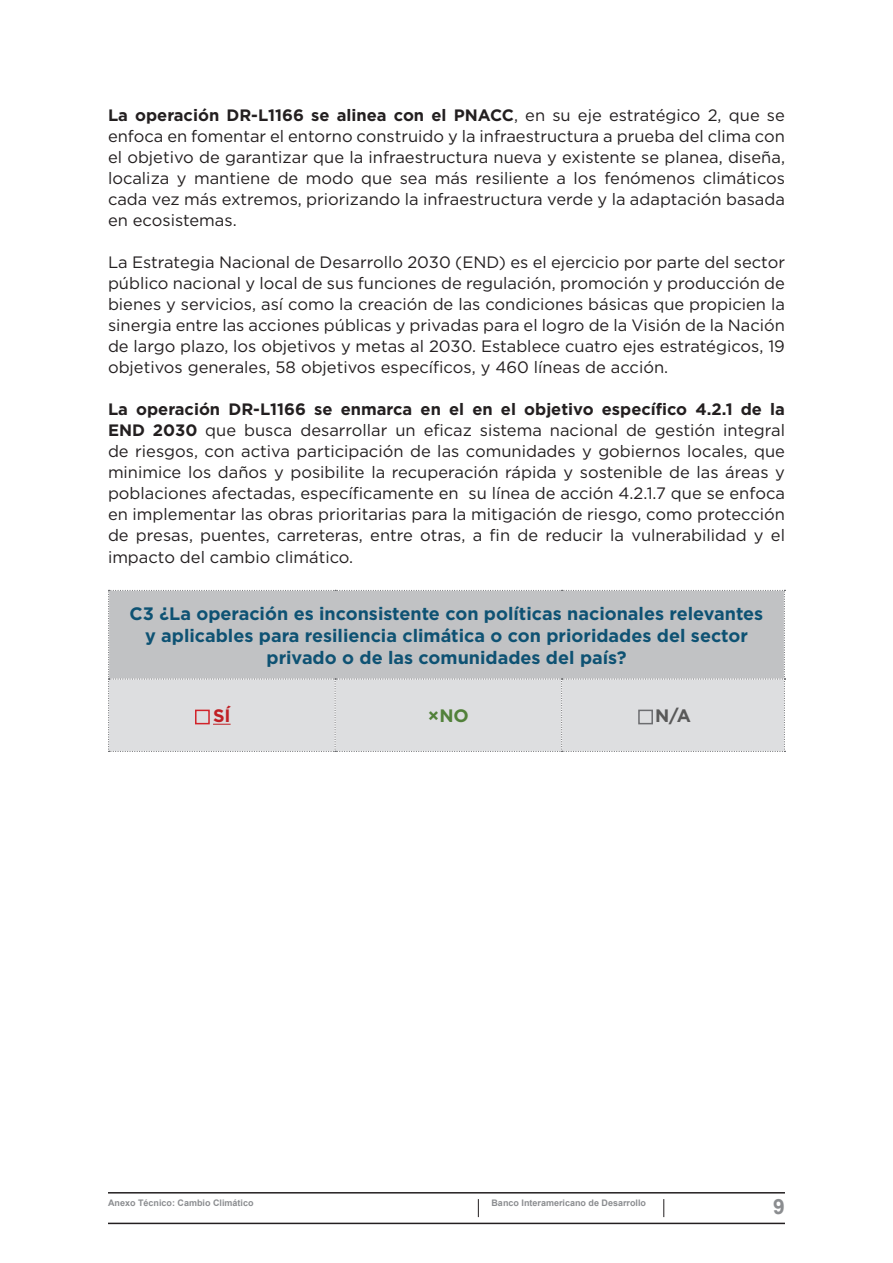
<style>
.page{position:relative;width:893px;height:1263px;background:#fff}
.page>*{position:absolute;margin:0;border:0;box-sizing:border-box;transform-origin:0 0}
.t1{font:700 21px "Arial";color:#8b8d90}
.t2{font:700 18px/21.6px "Gotham";color:#0e5273;text-align:center}
.t3{font:700 18px "Gotham";color:#52813a}
.t4{font:700 18px "Gotham";color:#595959}
.t5{font:700 18px "Gotham";color:#c02025}
.t6{font:16.5px/21px "Gotham";color:#231f20;text-align:justify}
.t7{font:700 9px "Arial";color:#8b8d90}
.s1{font-weight:700}
</style>
<div class="page">
<hr style="left:108px;top:1192px;width:677px;height:1px;background:#231f20">
<hr style="left:108px;top:1223px;width:677px;height:1px;background:#231f20">
<svg style="left:478px;top:1199px;width:1px;height:18px"></svg>
<svg style="left:663px;top:1199px;width:1px;height:18px"></svg>
<svg style="left:108px;top:590px;width:677px;height:162px"></svg>
<div style="left:195px;top:710px;width:15px;height:14px;border:2px solid #d1232a"></div>
<div style="left:638px;top:710px;width:15px;height:14px;border:2px solid #6c6d70"></div>
<p class="t6" style="left:108px;top:105px;width:678px"><span class="s1">La operación DR-L1166 se alinea con el PNACC</span>, en su eje estratégico 2, que se enfoca en fomentar el entorno construido y la infraestructura a prueba del clima con el objetivo de garantizar que la infraestructura nueva y existente se planea, diseña, localiza y mantiene de modo que sea más resiliente a los fenómenos climáticos cada vez más extremos, priorizando la infraestructura verde y la adaptación basada en ecosistemas.</p>
<p class="t6" style="left:108px;top:252px;width:678px">La Estrategia Nacional de Desarrollo 2030 (END) es el ejercicio por parte del sector público nacional y local de sus funciones de regulación, promoción y producción de bienes y servicios, así como la creación de las condiciones básicas que propicien la sinergia entre las acciones públicas y privadas para el logro de la Visión de la Nación de largo plazo, los objetivos y metas al 2030. Establece cuatro ejes estratégicos, 19 objetivos generales, 58 objetivos específicos, y 460 líneas de acción.</p>
<p class="t6" style="left:108px;top:398px;width:678px"><span class="s1">La operación DR-L1166 se enmarca en el en el objetivo específico 4.2.1 de la END 2030</span> que busca desarrollar un eficaz sistema nacional de gestión integral de riesgos, con activa participación de las comunidades y gobiernos locales, que minimice los daños y posibilite la recuperación rápida y sostenible de las áreas y poblaciones afectadas, específicamente en su línea de acción 4.2.1.7 que se enfoca en implementar las obras prioritarias para la mitigación de riesgo, como protección de presas, puentes, carreteras, entre otras, a fin de reducir la vulnerabilidad y el impacto del cambio climático.</p>
<p class="t2" style="left:130px;top:603px;width:635px">C3 ¿La operación es inconsistente con políticas nacionales relevantes y aplicables para resiliencia climática o con prioridades del sector</p>
<p class="t5" style="left:213px;top:704px;width:19px">SÍ</p>
<p class="t2" style="left:267px;top:646px;width:361px">privado o de las comunidades del país?</p>
<p class="t3" style="left:428px;top:704px;width:43px">×NO</p>
<p class="t4" style="left:655px;top:704px;width:37px">N/A</p>
<p class="t7" style="left:108px;top:1196px;width:147px">Anexo Técnico: Cambio Climático</p>
<p class="t7" style="left:491px;top:1196px;width:156px">Banco Interamericano de Desarrollo</p>
<p class="t1" style="left:773px;top:1193px;width:13px">9</p>
</div>
